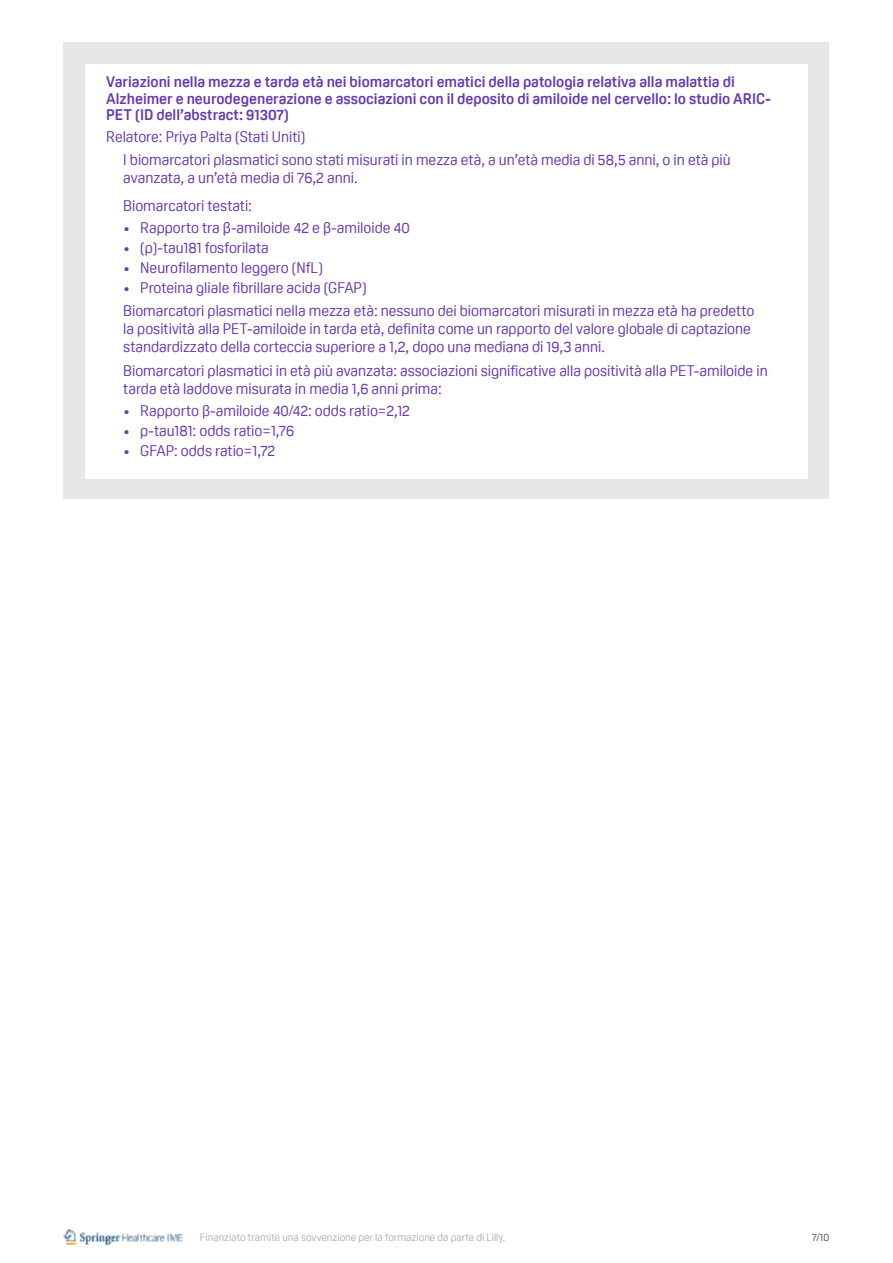
<style>
.page{position:relative;width:893px;height:1263px;background:#fff}
.page>*{position:absolute;margin:0;border:0;box-sizing:border-box;transform-origin:0 0}
.t1{font:15px/22.2px "Oscine";color:#673aae}
.t2{font:700 15px/16.5px "Oscine";color:#673aae}
.t3{font:10.5px "Oscine";color:#b3b2b2}
.t4{font:10.5px "Oscine";color:#5a5a5a}
</style>
<div class="page">
<img style="left:63px;top:1229px;width:120px;height:17px">
<div style="left:64px;top:43px;width:765px;height:456px;background:#e7e7e7"></div>
<div style="left:85px;top:64px;width:723px;height:414px;background:#fff"></div>
<p class="t2" style="left:106px;top:74px;width:666px">Variazioni nella mezza e tarda età nei biomarcatori ematici della patologia relativa alla malattia di<br>Alzheimer e neurodegenerazione e associazioni con il deposito di amiloide nel cervello: lo studio ARIC-<br>PET (ID dell’abstract: 91307)</p>
<p class="t1" style="left:123px;top:126px;width:609px;text-indent:-17px">Relatore: Priya Palta (Stati Uniti)<br>I biomarcatori plasmatici sono stati misurati in mezza età, a un’età media di 58,5 anni, o in età più</p>
<p class="t1" style="left:123px;top:163px;width:236px;line-height:28.7px">avanzata, a un’età media di 76,2 anni.<br>Biomarcatori testati:</p>
<p class="t1" style="left:123px;top:217px;width:288px">• Rapporto tra β-amiloide 42 e β-amiloide 40</p>
<p class="t1" style="left:123px;top:237px;width:147px">• (p)-tau181 fosforilata</p>
<p class="t1" style="left:123px;top:257px;width:201px">• Neurofilamento leggero (NfL)</p>
<p class="t1" style="left:123px;top:277px;width:632px">• Proteina gliale fibrillare acida (GFAP)<br>Biomarcatori plasmatici nella mezza età: nessuno dei biomarcatori misurati in mezza età ha predetto</p>
<p class="t1" style="left:123px;top:319px;width:629px;line-height:18px">la positività alla PET-amiloide in tarda età, definita come un rapporto del valore globale di captazione standardizzato della corteccia superiore a 1,2, dopo una mediana di 19,3 anni.</p>
<p class="t1" style="left:123px;top:362px;width:646px;line-height:18px">Biomarcatori plasmatici in età più avanzata: associazioni significative alla positività alla PET-amiloide in tarda età laddove misurata in media 1,6 anni prima:</p>
<p class="t1" style="left:123px;top:400px;width:288px">• Rapporto β-amiloide 40/42: odds ratio=2,12</p>
<p class="t1" style="left:123px;top:420px;width:172px">• p-tau181: odds ratio=1,76</p>
<p class="t1" style="left:123px;top:440px;width:153px">• GFAP: odds ratio=1,72</p>
<p class="t3" style="left:200px;top:1231px;width:307px">Finanziato tramite una sovvenzione per la formazione da parte di Lilly.</p>
<p class="t4" style="left:812px;top:1231px;width:19px">7/10</p>
</div>
